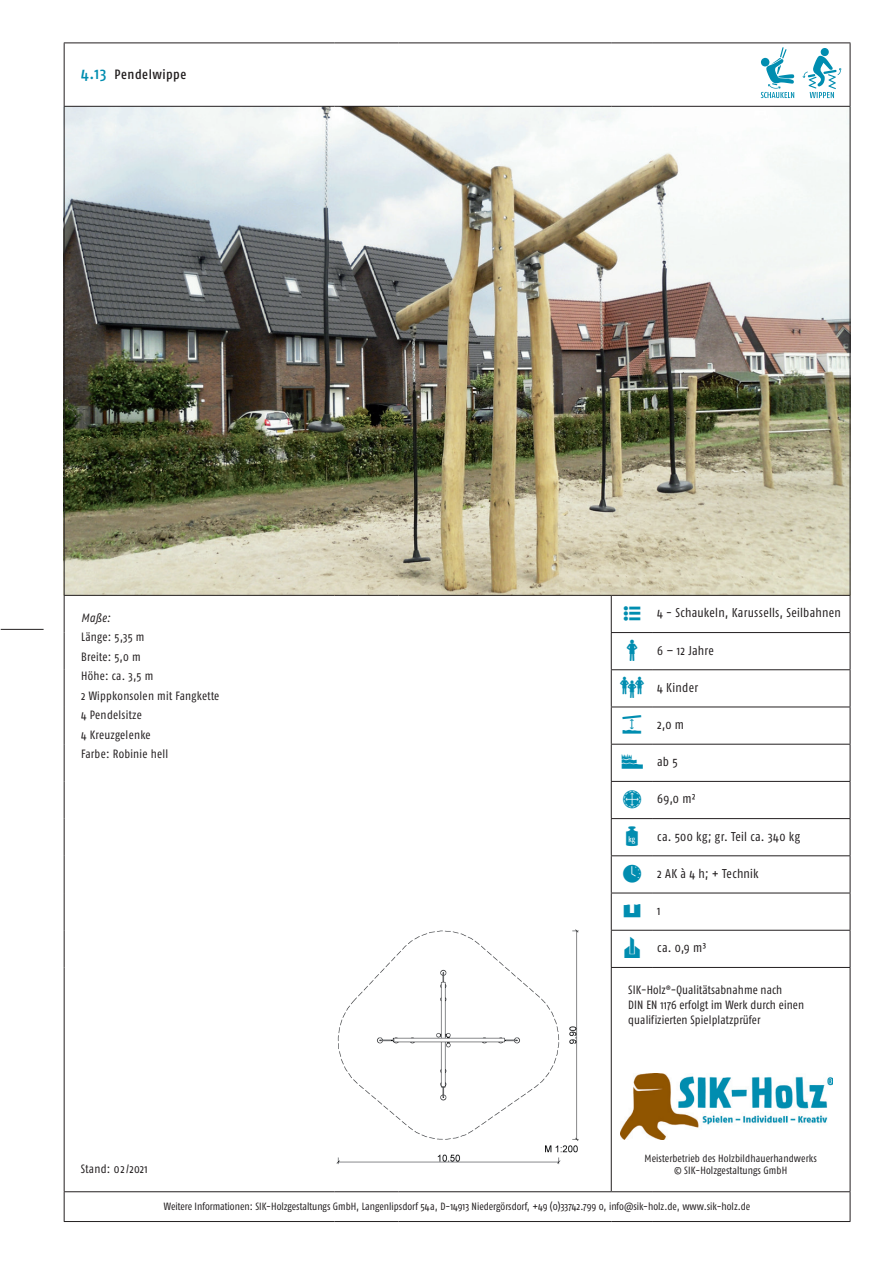
<style>
.page{position:relative;width:893px;height:1263px;background:#fff}
.page>*{position:absolute;margin:0;border:0;box-sizing:border-box;transform-origin:0 0}
.t1{font:500 condensed 13.5px "Fago OT";letter-spacing:.04em;color:#231f20}
.t2{font:condensed 12.75px "Fago OT";letter-spacing:.02em;color:#231f20}
.t3{font:condensed 12px/19.5px "Fago OT";letter-spacing:.01em;color:#231f20}
.t4{font:italic condensed 12px "Fago OT";color:#231f20}
.t5{font:condensed 10.5px/12px "Fago OT";color:#231f20;text-align:center}
.s1{font-size:16.5px;color:#008db0}
.s2{color:#008db0}
</style>
<div class="page">
<img style="left:65px;top:107px;width:785px;height:488px">
<hr style="left:64px;top:596px;width:1px;height:36px;background:#231f20">
<hr style="left:64px;top:632px;width:1px;height:38px;background:#231f20">
<hr style="left:64px;top:670px;width:1px;height:37px;background:#231f20">
<hr style="left:64px;top:707px;width:1px;height:37px;background:#231f20">
<hr style="left:64px;top:744px;width:1px;height:37px;background:#231f20">
<hr style="left:64px;top:781px;width:1px;height:38px;background:#231f20">
<hr style="left:64px;top:819px;width:1px;height:37px;background:#231f20">
<hr style="left:64px;top:856px;width:1px;height:37px;background:#231f20">
<hr style="left:64px;top:893px;width:1px;height:37px;background:#231f20">
<hr style="left:64px;top:930px;width:1px;height:37px;background:#231f20">
<hr style="left:64px;top:967px;width:1px;height:224px;background:#231f20">
<svg style="left:64px;top:1192px;width:1px;height:29px"></svg>
<svg style="left:850px;top:1192px;width:1px;height:29px"></svg>
<hr style="left:64px;top:1221px;width:270px;height:1px;background:#231f20">
<hr style="left:334px;top:1221px;width:65px;height:1px;background:#231f20">
<hr style="left:399px;top:1221px;width:212px;height:1px;background:#231f20">
<hr style="left:611px;top:1221px;width:42px;height:1px;background:#231f20">
<hr style="left:653px;top:1221px;width:197px;height:1px;background:#231f20">
<hr style="left:64px;top:43px;width:270px;height:1px;background:#231f20">
<hr style="left:64px;top:43px;width:1px;height:63px;background:#231f20">
<hr style="left:334px;top:43px;width:65px;height:1px;background:#231f20">
<hr style="left:399px;top:43px;width:212px;height:1px;background:#231f20">
<hr style="left:611px;top:43px;width:42px;height:1px;background:#231f20">
<hr style="left:653px;top:43px;width:197px;height:1px;background:#231f20">
<hr style="left:64px;top:106px;width:270px;height:1px;background:#231f20">
<hr style="left:64px;top:107px;width:1px;height:488px;background:#231f20">
<hr style="left:334px;top:106px;width:65px;height:1px;background:#231f20">
<hr style="left:399px;top:106px;width:212px;height:1px;background:#231f20">
<hr style="left:611px;top:106px;width:42px;height:1px;background:#231f20">
<hr style="left:653px;top:106px;width:197px;height:1px;background:#231f20">
<hr style="left:850px;top:107px;width:1px;height:488px;background:#231f20">
<hr style="left:64px;top:595px;width:270px;height:1px;background:#231f20">
<hr style="left:334px;top:595px;width:65px;height:1px;background:#231f20">
<hr style="left:399px;top:595px;width:212px;height:1px;background:#231f20">
<hr style="left:611px;top:595px;width:42px;height:1px;background:#231f20">
<hr style="left:611px;top:596px;width:1px;height:36px;background:#231f20">
<hr style="left:653px;top:595px;width:197px;height:1px;background:#231f20">
<hr style="left:850px;top:596px;width:1px;height:36px;background:#231f20">
<hr style="left:611px;top:633px;width:1px;height:36px;background:#231f20">
<hr style="left:850px;top:633px;width:1px;height:36px;background:#231f20">
<hr style="left:611px;top:670px;width:1px;height:37px;background:#231f20">
<hr style="left:850px;top:670px;width:1px;height:37px;background:#231f20">
<hr style="left:611px;top:707px;width:1px;height:37px;background:#231f20">
<hr style="left:850px;top:707px;width:1px;height:37px;background:#231f20">
<hr style="left:611px;top:744px;width:1px;height:37px;background:#231f20">
<hr style="left:850px;top:744px;width:1px;height:37px;background:#231f20">
<hr style="left:611px;top:782px;width:1px;height:36px;background:#231f20">
<hr style="left:850px;top:782px;width:1px;height:36px;background:#231f20">
<hr style="left:611px;top:819px;width:1px;height:36px;background:#231f20">
<hr style="left:850px;top:819px;width:1px;height:36px;background:#231f20">
<hr style="left:611px;top:856px;width:1px;height:37px;background:#231f20">
<hr style="left:850px;top:856px;width:1px;height:37px;background:#231f20">
<hr style="left:611px;top:893px;width:1px;height:37px;background:#231f20">
<hr style="left:850px;top:893px;width:1px;height:37px;background:#231f20">
<hr style="left:611px;top:930px;width:1px;height:37px;background:#231f20">
<hr style="left:850px;top:930px;width:1px;height:37px;background:#231f20">
<hr style="left:611px;top:968px;width:1px;height:223px;background:#231f20">
<hr style="left:611px;top:632px;width:42px;height:1px;background:#231f20">
<hr style="left:611px;top:669px;width:42px;height:1px;background:#231f20">
<hr style="left:611px;top:707px;width:42px;height:1px;background:#231f20">
<hr style="left:611px;top:744px;width:42px;height:1px;background:#231f20">
<hr style="left:611px;top:781px;width:42px;height:1px;background:#231f20">
<hr style="left:611px;top:818px;width:42px;height:1px;background:#231f20">
<hr style="left:611px;top:855px;width:42px;height:1px;background:#231f20">
<hr style="left:611px;top:893px;width:42px;height:1px;background:#231f20">
<hr style="left:611px;top:930px;width:42px;height:1px;background:#231f20">
<hr style="left:611px;top:967px;width:42px;height:1px;background:#231f20">
<hr style="left:653px;top:967px;width:197px;height:1px;background:#231f20">
<hr style="left:64px;top:1191px;width:270px;height:1px;background:#231f20">
<hr style="left:334px;top:1191px;width:65px;height:1px;background:#231f20">
<hr style="left:399px;top:1191px;width:212px;height:1px;background:#231f20">
<hr style="left:611px;top:1191px;width:42px;height:1px;background:#231f20">
<hr style="left:653px;top:1191px;width:197px;height:1px;background:#231f20">
<hr style="left:653px;top:632px;width:197px;height:1px;background:#231f20">
<hr style="left:653px;top:669px;width:197px;height:1px;background:#231f20">
<hr style="left:653px;top:707px;width:197px;height:1px;background:#231f20">
<hr style="left:653px;top:744px;width:197px;height:1px;background:#231f20">
<hr style="left:653px;top:781px;width:197px;height:1px;background:#231f20">
<hr style="left:653px;top:818px;width:197px;height:1px;background:#231f20">
<hr style="left:653px;top:855px;width:197px;height:1px;background:#231f20">
<hr style="left:653px;top:893px;width:197px;height:1px;background:#231f20">
<hr style="left:653px;top:930px;width:197px;height:1px;background:#231f20">
<hr style="left:850px;top:968px;width:1px;height:223px;background:#231f20">
<hr style="left:850px;top:43px;width:1px;height:63px;background:#231f20">
<img style="left:620px;top:1073px;width:213px;height:67px">
<hr style="left:1px;top:629px;width:43px;height:1px;background:#231f20">
<img style="left:336px;top:929px;width:243px;height:236px">
<p class="t1" style="left:81px;top:67px;width:107px"><span class="s1">4.13</span> Pendelwippe</p>
<p class="t4" style="left:81px;top:610px;width:31px">Maße:</p>
<p class="t3" style="left:81px;top:627px;width:140px">Länge: 5,35 m<br>Breite: 5,0 m<br>Höhe: ca. 3,5 m<br>2 Wippkonsolen mit Fangkette<br>4 Pendelsitze<br>4 Kreuzgelenke<br>Farbe: Robinie hell</p>
<p class="t2" style="left:657px;top:605px;width:185px">4 - Schaukeln, Karussells, Seilbahnen</p>
<p class="t2" style="left:657px;top:642px;width:58px">6 – 12 Jahre</p>
<p class="t2" style="left:618px;top:680px;width:81px"><span class="s2">✓</span> 4 Kinder</p>
<p class="t2" style="left:621px;top:717px;width:65px"><span class="s2">✔</span> 2,0 m</p>
<p class="t2" style="left:657px;top:754px;width:22px">ab 5</p>
<p class="t2" style="left:657px;top:791px;width:40px">69,0 m²</p>
<p class="t2" style="left:657px;top:828px;width:145px">ca. 500 kg; gr. Teil ca. 340 kg</p>
<p class="t2" style="left:657px;top:866px;width:103px">2 AK à 4 h; + Technik</p>
<p class="t2" style="left:657px;top:903px;width:5px">1</p>
<p class="t2" style="left:657px;top:940px;width:51px">ca. 0,9 m³</p>
<p class="t3" style="left:628px;top:982px;width:177px;line-height:15px">SIK-Holz®-Qualitätsabnahme nach<br>DIN EN 1176 erfolgt im Werk durch einen qualifizierten Spielplatzprüfer</p>
<p class="t3" style="left:81px;top:1159px;width:69px">Stand: 02/2021</p>
<p class="t5" style="left:645px;top:1152px;width:174px">Meisterbetrieb des Holzbildhauerhandwerks © SIK-Holzgestaltungs GmbH</p>
<p class="t5" style="left:164px;top:1201px;width:588px">Weitere Informationen: SIK-Holzgestaltungs GmbH, Langenlipsdorf 54a, D-14913 Niedergörsdorf, +49 (0)33742.799 0, info@sik-holz.de, www.sik-holz.de</p>
</div>
